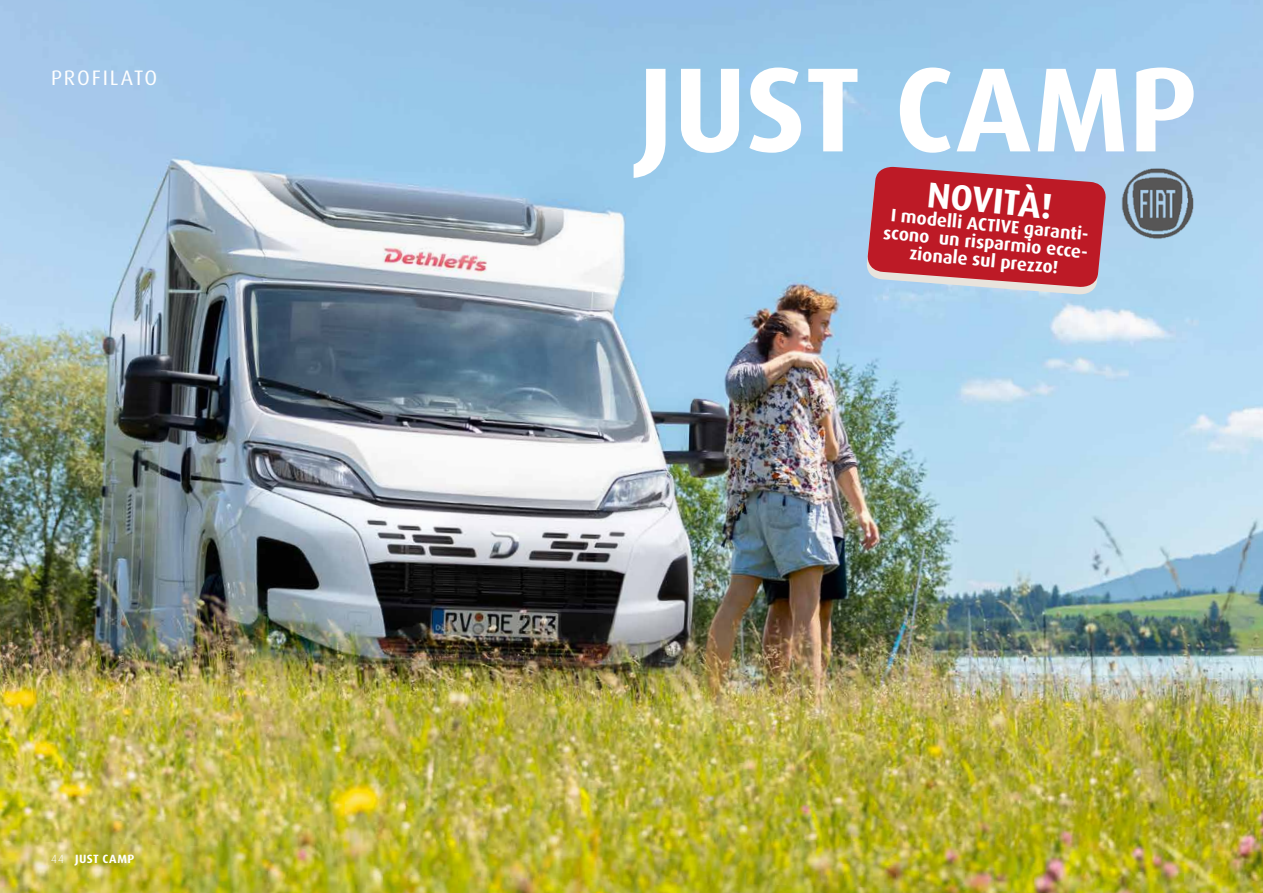
<style>
.page{position:relative;width:1263px;height:893px;background:#fff}
.page>*{position:absolute;margin:0;border:0;box-sizing:border-box;transform-origin:0 0}
.t1{font:700 120px "Dax Pro";letter-spacing:-.005em;color:#fff}
.t2{font:700 36px "Dax Pro";color:#fff}
.t3{font:21px "Dax Pro";letter-spacing:.09em;color:#fff}
.t4{font:700 18px/18px "Dax Pro";color:#fff;text-align:center}
.t5{font:700 12px "Dax Pro";letter-spacing:.04em;color:#fff}
.s1{font-family:"Dax OT";font-weight:300}
</style>
<div class="page">
<img style="left:0;top:0;width:1263px;height:893px">
<img style="left:1118px;top:163px;width:83px;height:80px">
<svg style="left:865px;top:167px;width:242px;height:129px;background:#bc4452"></svg>
<p class="t3" style="left:51px;top:64px;width:108px">PROFILATO</p>
<p class="t5" style="left:51px;top:851px;width:85px"><span class="s1">44</span> JUST CAMP</p>
<h1 class="t1" style="left:638px;top:32px;width:561px">JUST CAMP</h1>
<h2 class="t2" style="left:930px;top:171px;width:127px;rotate:6deg">NOVITÀ!</h2>
<p class="t4" style="left:886px;top:207px;width:209px;rotate:5deg">I modelli ACTIVE garanti&shy;scono un risparmio ecce&shy;zionale sul prezzo!</p>
</div>
